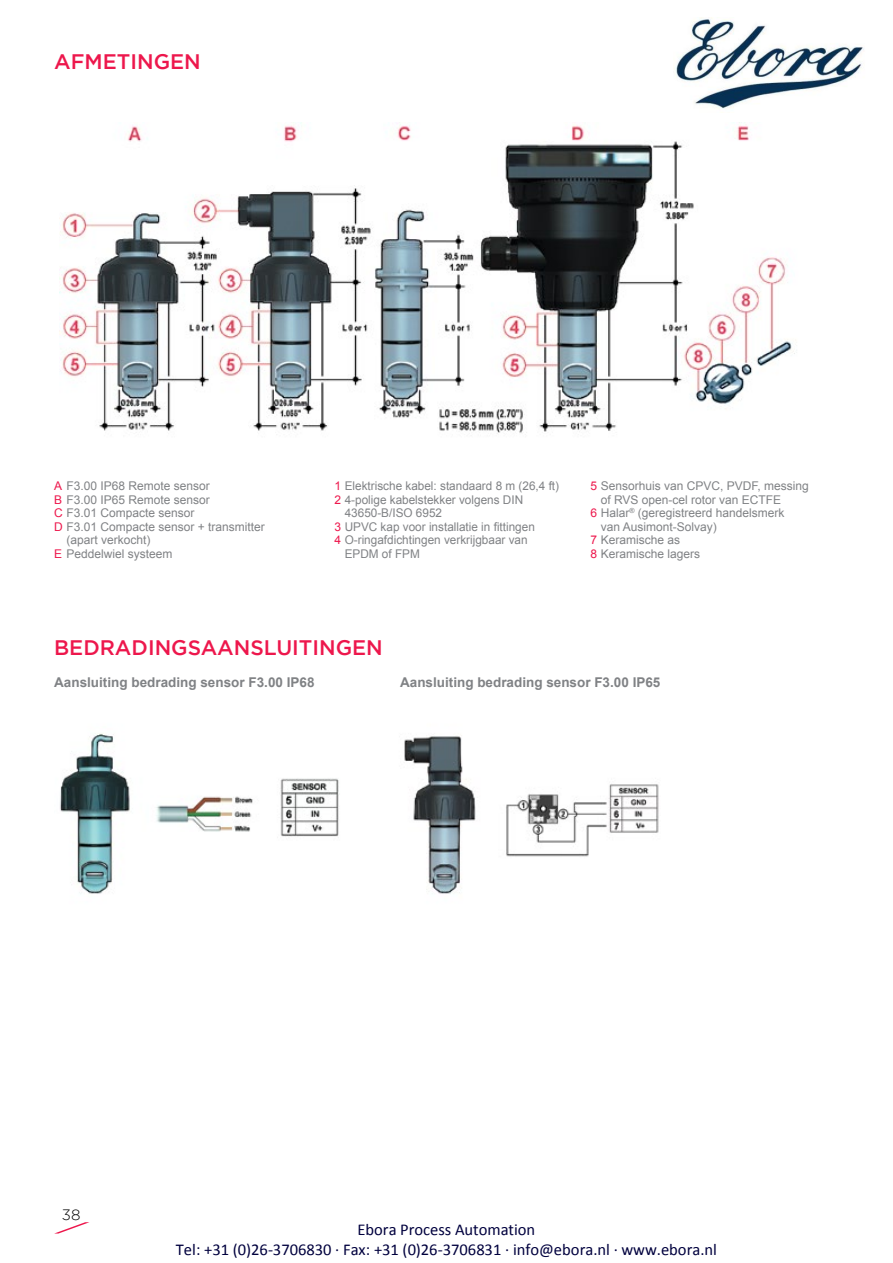
<style>
.page{position:relative;width:893px;height:1263px;background:#fff}
.page>*{position:absolute;margin:0;border:0;box-sizing:border-box;transform-origin:0 0}
.t1{font:500 21px "Gotham";color:#ed174c}
.t2{font:16.5px/20.1px "Calibri";color:#00003e;text-align:center}
.t3{font:300 15px "Gotham";color:#000}
.t4{font:700 13.5px "Arial";color:#808285}
.t5{font:12px/13.5px "Arial";color:#808285}
.s1{color:#ed174c}
</style>
<div class="page">
<img style="left:675px;top:17px;width:189px;height:92px">
<svg style="left:56px;top:1222px;width:33px;height:11px"></svg>
<img style="left:59px;top:123px;width:736px;height:311px">
<img style="left:60px;top:733px;width:279px;height:161px">
<img style="left:404px;top:736px;width:255px;height:158px">
<h1 class="t1" style="left:54px;top:50px;width:64px">AFMETINGEN</h1>
<p class="t5" style="left:54px;top:479px;width:212px"><span class="s1">A</span> F3.00 IP68 Remote sensor<br><span class="s1">B</span> F3.00 IP65 Remote sensor<br><span class="s1">C</span> F3.01 Compacte sensor<br><span class="s1">D</span> F3.01 Compacte sensor + transmitter</p>
<p class="t5" style="left:54px;top:547px;width:120px"><span class="s1">E</span> Peddelwiel systeem</p>
<p class="t5" style="left:66px;top:533px;width:86px">(apart verkocht)</p>
<p class="t5" style="left:335px;top:479px;width:226px"><span class="s1">1</span> Elektrische kabel: standaard 8 m (26,4 ft)<br><span class="s1">2</span> 4-polige kabelstekker volgens DIN</p>
<p class="t5" style="left:335px;top:520px;width:202px"><span class="s1">3</span> UPVC kap voor installatie in fittingen<br><span class="s1">4</span> O-ringafdichtingen verkrijgbaar van</p>
<p class="t5" style="left:345px;top:506px;width:99px">43650-B/ISO 6952</p>
<p class="t5" style="left:345px;top:547px;width:77px">EPDM of FPM</p>
<h1 class="t1" style="left:54px;top:636px;width:109px">BEDRADINGSAANSL</h1>
<h1 class="t1" style="left:276px;top:636px;width:30px">UITINGEN</h1>
<p class="t5" style="left:591px;top:479px;width:220px"><span class="s1">5</span> Sensorhuis van CPVC, PVDF, messing</p>
<p class="t5" style="left:591px;top:506px;width:195px"><span class="s1">6</span> Halar<sup>®</sup> (geregistreerd handelsmerk</p>
<p class="t5" style="left:591px;top:533px;width:111px"><span class="s1">7</span> Keramische as<br><span class="s1">8</span> Keramische lagers</p>
<p class="t5" style="left:601px;top:493px;width:182px">of RVS open-cel rotor van ECTFE</p>
<p class="t5" style="left:601px;top:520px;width:118px">van Ausimont-Solvay)</p>
<p class="t4" style="left:54px;top:673px;width:262px">Aansluiting bedrading sensor F3.00 IP68</p>
<p class="t4" style="left:400px;top:673px;width:262px">Aansluiting bedrading sensor F3.00 IP65</p>
<p class="t3" style="left:62px;top:1207px;width:20px">38</p>
<h2 class="t2" style="left:176px;top:1221px;width:543px">Ebora Process Automation<br>Tel: +31 (0)26-3706830 · Fax: +31 (0)26-3706831 · info@ebora.nl · www.ebora.nl</h2>
</div>
